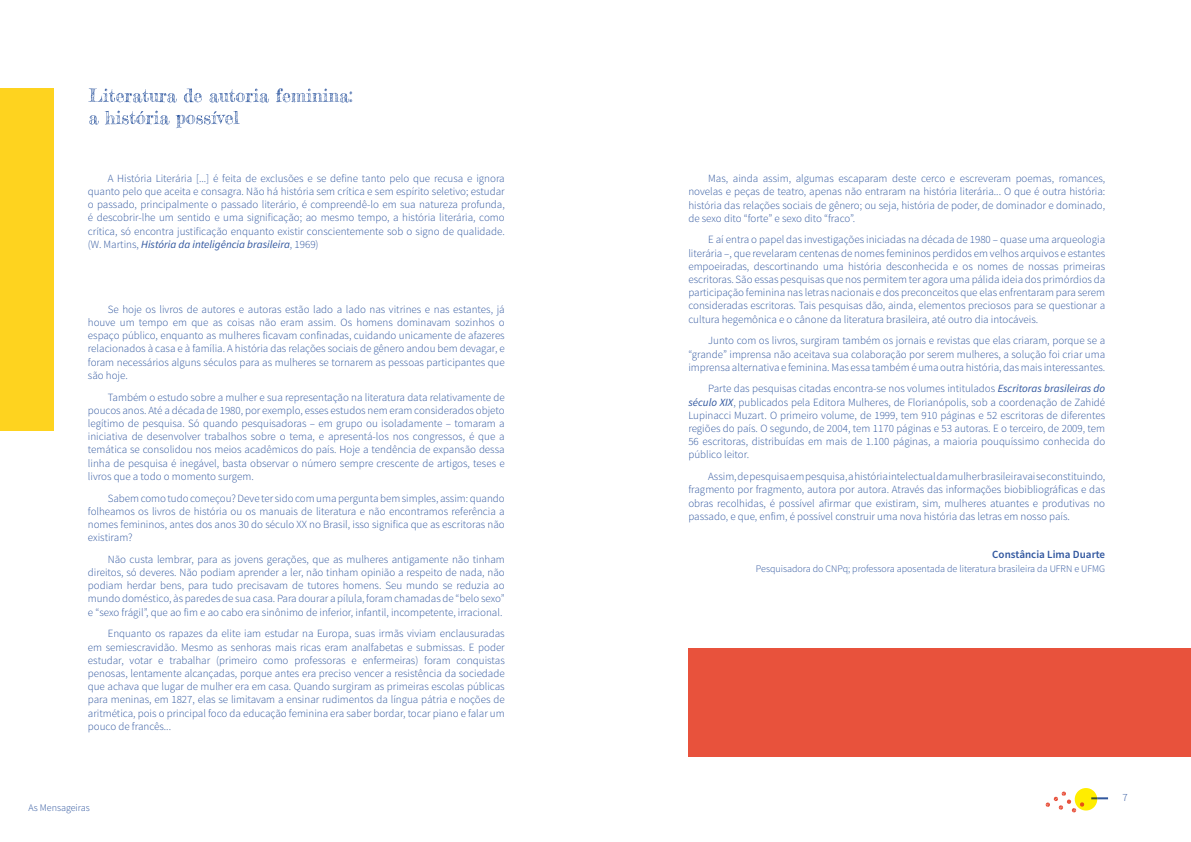
<style>
.page{position:relative;width:1191px;height:842px;background:#fff}
.page>*{position:absolute;margin:0;border:0;box-sizing:border-box;transform-origin:0 0}
.t1{font:300 11px/13.2px "Source Sans Pro";color:#2f559e;text-align:justify}
.t2{font:600 11px "Source Sans Pro";color:#2f559e}
.t3{font:300 10px "Source Sans Pro";color:#2f559e}
.s1{font-weight:400;font-style:italic}
</style>
<div class="page">
<svg style="left:1045px;top:788px;width:63px;height:25px"></svg>
<svg style="left:88px;top:88px;width:89px;height:15px"></svg>
<svg style="left:184px;top:88px;width:18px;height:15px"></svg>
<svg style="left:209px;top:89px;width:60px;height:14px"></svg>
<svg style="left:276px;top:88px;width:76px;height:15px"></svg>
<svg style="left:89px;top:115px;width:10px;height:10px"></svg>
<svg style="left:105px;top:111px;width:64px;height:14px"></svg>
<svg style="left:176px;top:111px;width:64px;height:17px"></svg>
<div style="left:688px;top:648px;width:503px;height:108px;background:#e8523c"></div>
<div style="left:0;top:88px;width:54px;height:342px;background:#fed31f"></div>
<p class="t1" style="left:88px;top:172px;width:418px;text-indent:20px">A História Literária [...] é feita de exclusões e se define tanto pelo que recusa e ignora quanto pelo que aceita e consagra. Não há história sem crítica e sem espírito seletivo; estudar o passado, principalmente o passado literário, é compreendê-lo em sua natureza profunda, é descobrir-lhe um sentido e uma significação; ao mesmo tempo, a história literária, como crítica, só encontra justificação enquanto existir conscientemente sob o signo de qualidade. (W. Martins, <span class="s1">História da inteligência brasileira</span>, 1969)</p>
<p class="t1" style="left:88px;top:303px;width:418px;text-indent:20px">Se hoje os livros de autores e autoras estão lado a lado nas vitrines e nas estantes, já houve um tempo em que as coisas não eram assim. Os homens dominavam sozinhos o espaço público, enquanto as mulheres ficavam confinadas, cuidando unicamente de afazeres relacionados à casa e à família. A história das relações sociais de gênero andou bem devagar, e foram necessários alguns séculos para as mulheres se tornarem as pessoas participantes que são hoje.</p>
<p class="t1" style="left:88px;top:390px;width:418px;text-indent:20px">Também o estudo sobre a mulher e sua representação na literatura data relativamente de poucos anos. Até a década de 1980, por exemplo, esses estudos nem eram considerados objeto legítimo de pesquisa. Só quando pesquisadoras – em grupo ou isoladamente – tomaram a iniciativa de desenvolver trabalhos sobre o tema, e apresentá-los nos congressos, é que a temática se consolidou nos meios acadêmicos do país. Hoje a tendência de expansão dessa linha de pesquisa é inegável, basta observar o número sempre crescente de artigos, teses e livros que a todo o momento surgem.</p>
<p class="t1" style="left:88px;top:491px;width:418px;text-indent:20px">Sabem como tudo começou? Deve ter sido com uma pergunta bem simples, assim: quando folheamos os livros de história ou os manuais de literatura e não encontramos referência a nomes femininos, antes dos anos 30 do século XX no Brasil, isso significa que as escritoras não existiram?</p>
<p class="t1" style="left:88px;top:553px;width:418px;text-indent:20px">Não custa lembrar, para as jovens gerações, que as mulheres antigamente não tinham direitos, só deveres. Não podiam aprender a ler, não tinham opinião a respeito de nada, não podiam herdar bens, para tudo precisavam de tutores homens. Seu mundo se reduzia ao mundo doméstico, às paredes de sua casa. Para dourar a pílula, foram chamadas de “belo sexo” e “sexo frágil”, que ao fim e ao cabo era sinônimo de inferior, infantil, incompetente, irracional.</p>
<p class="t1" style="left:88px;top:627px;width:418px;text-indent:20px">Enquanto os rapazes da elite iam estudar na Europa, suas irmãs viviam enclausuradas em semiescravidão. Mesmo as senhoras mais ricas eram analfabetas e submissas. E poder estudar, votar e trabalhar (primeiro como professoras e enfermeiras) foram conquistas penosas, lentamente alcançadas, porque antes era preciso vencer a resistência da sociedade que achava que lugar de mulher era em casa. Quando surgiram as primeiras escolas públicas para meninas, em 1827, elas se limitavam a ensinar rudimentos da língua pátria e noções de aritmética, pois o principal foco da educação feminina era saber bordar, tocar piano e falar um pouco de francês...</p>
<p class="t3" style="left:29px;top:802px;width:63px">As Mensageiras</p>
<p class="t1" style="left:688px;top:172px;width:418px;text-indent:20px">Mas, ainda assim, algumas escaparam deste cerco e escreveram poemas, romances, novelas e peças de teatro, apenas não entraram na história literária... O que é outra história: história das relações sociais de gênero; ou seja, história de poder, de dominador e dominado, de sexo dito “forte” e sexo dito “fraco”.</p>
<p class="t1" style="left:688px;top:233px;width:418px;text-indent:20px">E aí entra o papel das investigações iniciadas na década de 1980 – quase uma arqueologia literária –, que revelaram centenas de nomes femininos perdidos em velhos arquivos e estantes empoeiradas, descortinando uma história desconhecida e os nomes de nossas primeiras escritoras. São essas pesquisas que nos permitem ter agora uma pálida ideia dos primórdios da participação feminina nas letras nacionais e dos preconceitos que elas enfrentaram para serem consideradas escritoras. Tais pesquisas dão, ainda, elementos preciosos para se questionar a cultura hegemônica e o cânone da literatura brasileira, até outro dia intocáveis.</p>
<p class="t1" style="left:688px;top:334px;width:418px;text-indent:20px">Junto com os livros, surgiram também os jornais e revistas que elas criaram, porque se a “grande” imprensa não aceitava sua colaboração por serem mulheres, a solução foi criar uma imprensa alternativa e feminina. Mas essa também é uma outra história, das mais interessantes.</p>
<p class="t1" style="left:688px;top:382px;width:418px;text-indent:20px">Parte das pesquisas citadas encontra-se nos volumes intitulados <span class="s1">Escritoras brasileiras do século XIX</span>, publicados pela Editora Mulheres, de Florianópolis, sob a coordenação de Zahidé Lupinacci Muzart. O primeiro volume, de 1999, tem 910 páginas e 52 escritoras de diferentes regiões do país. O segundo, de 2004, tem 1170 páginas e 53 autoras. E o terceiro, de 2009, tem 56 escritoras, distribuídas em mais de 1.100 páginas, a maioria pouquíssimo conhecida do público leitor.</p>
<p class="t1" style="left:688px;top:470px;width:418px;text-indent:20px">Assim, de pesquisa em pesquisa, a história intelectual da mulher brasileira vai se constituindo, fragmento por fragmento, autora por autora. Através das informações biobibliográficas e das obras recolhidas, é possível afirmar que existiram, sim, mulheres atuantes e produtivas no passado, e que, enfim, é possível construir uma nova história das letras em nosso país.</p>
<p class="t2" style="left:992px;top:547px;width:114px">Constância Lima Duarte</p>
<p class="t3" style="left:756px;top:563px;width:351px">Pesquisadora do CNPq; professora aposentada de literatura brasileira da UFRN e UFMG</p>
<p class="t1" style="left:1122px;top:791px;width:7px">7</p>
</div>
